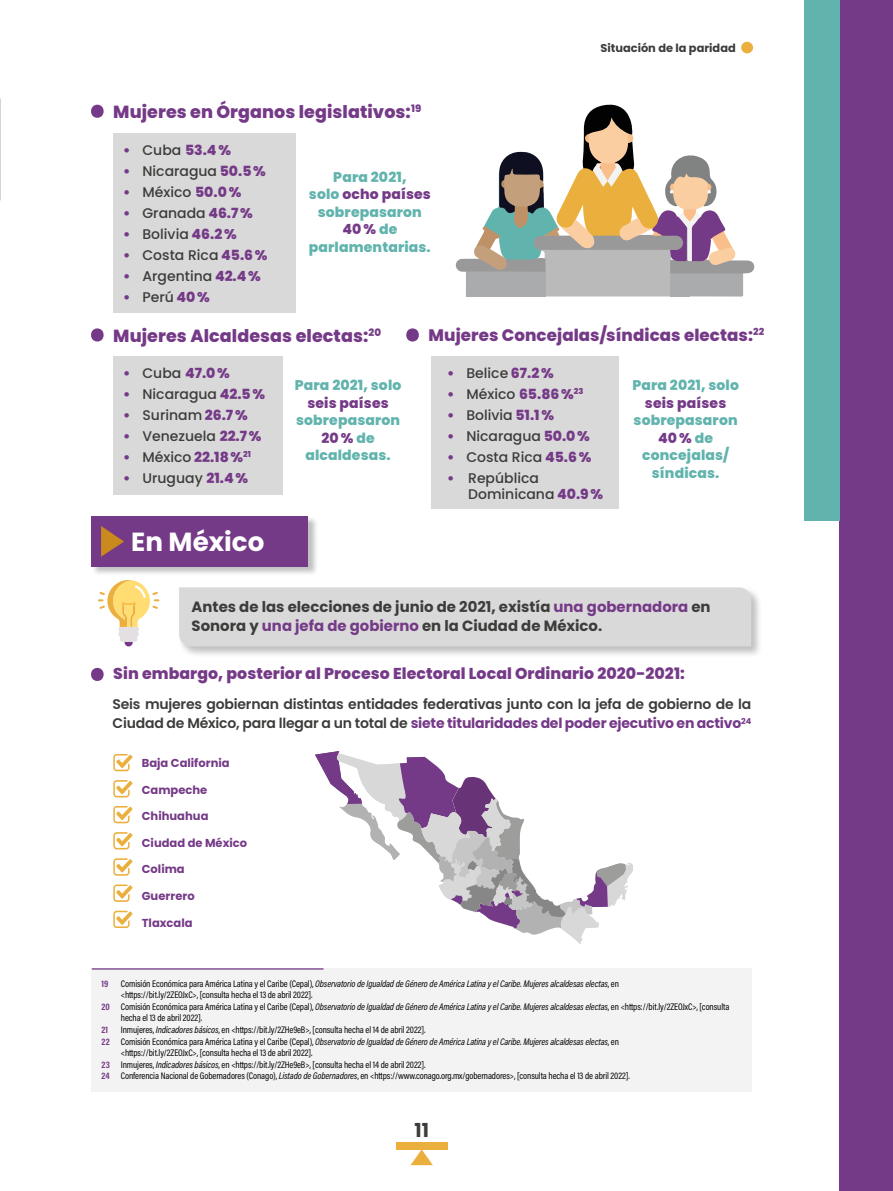
<style>
.page{position:relative;width:893px;height:1191px;background:#fff}
.page>*{position:absolute;margin:0;border:0;box-sizing:border-box;transform-origin:0 0}
.t1{font:700 26.25px "Poppins";color:#fff}
.t2{font:700 19.25px "Poppins";color:#3c3c3b}
.t3{font:800 17.5px "Poppins";letter-spacing:.005em;color:#753a87}
.t4{font:800 16.62px "Poppins";letter-spacing:.005em;color:#753a87}
.t5{font:800 15.75px "Poppins";letter-spacing:.005em;color:#753a87}
.t6{font:700 14.88px/19.2px "Poppins";color:#3c3c3b}
.t7{font:500 14px/15.8px "Poppins";color:#3c3c3b}
.t8{font:600 14px/19.2px "Poppins";letter-spacing:-.015em;color:#3c3c3b}
.t9{font:800 14px/17.5px "Poppins";letter-spacing:.01em;color:#61b3ad;text-align:center}
.t10{font:800 14px "Poppins";letter-spacing:.01em;color:#753a87}
.t11{font:700 11.55px "Poppins";color:#753a87}
.t12{font:700 11.38px "Poppins";color:#3c3c3b}
.t13{font:9.62px "Acumin Pro Cond";letter-spacing:-.01em;color:#000}
.t14{font:italic 9.62px "Acumin Pro Cond";letter-spacing:-.01em;color:#000}
.t15{font:700 9.62px "Acumin Pro Cond";color:#753a87}
.s1{font-weight:500;color:#3c3c3b}
.s2{font-weight:800;color:#753a87}
.s3{color:#753a87}
.s4{font-weight:700;color:#753a87}
.s5{font-style:normal}
.s6{font-style:italic}
.s7{font-weight:700;font-style:normal;color:#753a87}
</style>
<div class="page">
<div style="left:839px;top:0;width:54px;height:1191px;background:#753a87"></div>
<div style="left:804px;top:0;width:35px;height:521px;background:#61b3ad"></div>
<div style="left:93px;top:517px;width:226px;height:59px;background:#000;opacity:.25"></div>
<div style="left:91px;top:516px;width:217px;height:51px;background:#753a87"></div>
<div style="left:113px;top:133px;width:183px;height:180px;background:#d9d9d9"></div>
<div style="left:113px;top:356px;width:170px;height:139px;background:#d9d9d9"></div>
<div style="left:431px;top:356px;width:188px;height:153px;background:#d9d9d9"></div>
<svg style="left:410px;top:1149px;width:23px;height:16px"></svg>
<div style="left:396px;top:1142px;width:51px;height:7px;background:#ebaf3e"></div>
<div style="left:179px;top:587px;width:583px;height:70px;background:#000;opacity:.25"></div>
<div style="left:179px;top:587px;width:572px;height:59px;background:#d9d9d9"></div>
<svg style="left:101px;top:526px;width:23px;height:31px"></svg>
<svg style="left:456px;top:104px;width:298px;height:192px"></svg>
<div style="left:670px;top:281px;width:20px;height:15px;background:#aaabac"></div>
<div style="left:466px;top:272px;width:79px;height:24px;background:#aaabac"></div>
<svg style="left:98px;top:580px;width:61px;height:66px"></svg>
<svg style="left:315px;top:751px;width:318px;height:193px"></svg>
<div style="left:92px;top:968px;width:660px;height:123px;background:#f3f3f3"></div>
<div style="left:741px;top:42px;width:12px;height:11px;background:#ebaf3e;border-radius:50%"></div>
<svg style="left:91px;top:105px;width:13px;height:13px"></svg>
<svg style="left:91px;top:328px;width:13px;height:13px"></svg>
<svg style="left:91px;top:668px;width:13px;height:13px"></svg>
<svg style="left:406px;top:328px;width:13px;height:13px"></svg>
<svg style="left:113px;top:754px;width:19px;height:17px"></svg>
<svg style="left:113px;top:806px;width:19px;height:17px"></svg>
<svg style="left:113px;top:858px;width:19px;height:17px"></svg>
<svg style="left:113px;top:780px;width:19px;height:17px"></svg>
<svg style="left:113px;top:832px;width:19px;height:17px"></svg>
<svg style="left:113px;top:884px;width:19px;height:18px"></svg>
<svg style="left:113px;top:910px;width:19px;height:18px"></svg>
<hr style="left:92px;top:968px;width:231px;height:1px;background:#753a87">
<h3 class="t3" style="left:113px;top:102px;width:309px">Mujeres en Órganos legislativos:<sup>19</sup></h3>
<h3 class="t10" style="left:123px;top:142px;width:109px">• <span class="s1">Cuba</span> 53.4%</h3>
<h3 class="t7" style="left:123px;top:163px;width:144px"><span class="s2">•</span> Nicaragua <span class="s2">50.5%</span></h3>
<h3 class="t10" style="left:123px;top:184px;width:120px">• <span class="s1">México</span> 50.0%</h3>
<h3 class="t7" style="left:123px;top:205px;width:131px"><span class="s2">•</span> Granada <span class="s2">46.7%</span></h3>
<h3 class="t7" style="left:123px;top:226px;width:115px"><span class="s2">•</span> Bolivia <span class="s2">46.2%</span></h3>
<h3 class="t7" style="left:123px;top:247px;width:146px"><span class="s2">•</span> Costa Rica <span class="s2">45.6%</span></h3>
<h3 class="t7" style="left:123px;top:268px;width:139px"><span class="s2">•</span> Argentina <span class="s2">42.4%</span></h3>
<h3 class="t10" style="left:123px;top:289px;width:88px">• <span class="s1">Perú</span> 40%</h3>
<h3 class="t9" style="left:309px;top:168px;width:123px">Para 2021,<br>solo <span class="s3">ocho países </span>sobrepasaron<br><span class="s3">40%</span> de parlamentarias.</h3>
<p class="t12" style="left:600px;top:41px;width:137px">Situación de la paridad</p>
<h3 class="t3" style="left:113px;top:325px;width:269px">Mujeres Alcaldesas electas:<sup>20</sup></h3>
<h3 class="t4" style="left:429px;top:325px;width:337px">Mujeres Concejalas/síndicas electas:<sup>22</sup></h3>
<h3 class="t10" style="left:123px;top:365px;width:108px">• <span class="s1">Cuba</span> 47.0%</h3>
<h3 class="t7" style="left:123px;top:386px;width:143px"><span class="s2">•</span> Nicaragua <span class="s2">42.5%</span></h3>
<h3 class="t7" style="left:123px;top:407px;width:126px"><span class="s2">•</span> Surinam <span class="s2">26.7%</span></h3>
<h3 class="t7" style="left:123px;top:428px;width:140px"><span class="s2">•</span> Venezuela <span class="s2">22.7%</span></h3>
<h3 class="t10" style="left:123px;top:449px;width:129px">• <span class="s1">México</span> 22.18%<sup>21</sup></h3>
<h3 class="t7" style="left:123px;top:470px;width:126px"><span class="s2">•</span> Uruguay <span class="s2">21.4%</span></h3>
<h3 class="t9" style="left:295px;top:377px;width:108px">Para 2021, solo</h3>
<h3 class="t10" style="left:307px;top:395px;width:83px">seis países</h3>
<h3 class="t9" style="left:296px;top:412px;width:106px">sobrepasaron<br><span class="s3">20%</span> de alcaldesas.</h3>
<h3 class="t10" style="left:447px;top:365px;width:108px">• <span class="s1">Belice</span> 67.2%</h3>
<h3 class="t10" style="left:447px;top:386px;width:138px">• <span class="s1">México</span> 65.86%<sup>23</sup></h3>
<h3 class="t7" style="left:447px;top:407px;width:108px"><span class="s2">•</span> Bolivia <span class="s2">51.1%</span></h3>
<h3 class="t7" style="left:447px;top:428px;width:144px"><span class="s2">•</span> Nicaragua <span class="s2">50.0%</span></h3>
<h3 class="t7" style="left:447px;top:449px;width:146px"><span class="s2">•</span> Costa Rica <span class="s2">45.6%</span></h3>
<h3 class="t7" style="left:468px;top:470px;width:137px;text-indent:-21px"><span class="s2">•</span> República<br>Dominicana <span class="s2">40.9%</span></h3>
<h3 class="t9" style="left:632px;top:377px;width:108px">Para 2021, solo</h3>
<h3 class="t10" style="left:645px;top:395px;width:83px">seis países</h3>
<h3 class="t9" style="left:634px;top:412px;width:106px">sobrepasaron<br><span class="s3">40%</span> de concejalas/ síndicas.</h3>
<h1 class="t1" style="left:131px;top:526px;width:135px">En México</h1>
<h3 class="t6" style="left:192px;top:597px;width:520px">Antes de las elecciones de junio de 2021, existía <span class="s3">una gobernadora</span> en<br>Sonora y <span class="s3">una jefa de gobierno</span> en la Ciudad de México.</h3>
<h3 class="t5" style="left:113px;top:664px;width:573px">Sin embargo, posterior al Proceso Electoral Local Ordinario 2020-2021:</h3>
<h3 class="t8" style="left:113px;top:694px;width:640px">Seis mujeres gobiernan distintas entidades federativas junto con la jefa de gobierno de la<br>Ciudad de México, para llegar a un total de <span class="s4">siete titularidades del poder ejecutivo en activo</span><sup>24</sup></h3>
<p class="t11" style="left:142px;top:756px;width:89px">Baja California</p>
<p class="t11" style="left:142px;top:783px;width:67px">Campeche</p>
<p class="t11" style="left:142px;top:809px;width:68px">Chihuahua</p>
<p class="t11" style="left:142px;top:836px;width:107px">Ciudad de México</p>
<p class="t11" style="left:142px;top:862px;width:44px">Colima</p>
<p class="t11" style="left:142px;top:889px;width:54px">Guerrero</p>
<p class="t11" style="left:142px;top:915px;width:52px">Tlaxcala</p>
<p class="t15" style="left:102px;top:977px;width:8px">19</p>
<p class="t14" style="left:121px;top:977px;width:500px"><span class="s5">Comisión Económica para América Latina y el Caribe (Cepal),</span> Observatorio de Igualdad de Género de América Latina y el Caribe. Mujeres alcaldesas electas<span class="s5">, en</span></p>
<p class="t13" style="left:121px;top:988px;width:193px">&lt;https://bit.ly/2ZEOJxC&gt;, [consulta hecha el 13 de abril 2022].</p>
<p class="t13" style="left:102px;top:1000px;width:629px"><span class="s4">20</span> Comisión Económica para América Latina y el Caribe (Cepal), <span class="s6">Observatorio de Igualdad de Género de América Latina y el Caribe. Mujeres alcaldesas electas</span>, en &lt;https://bit.ly/2ZEOJxC&gt;, [consulta</p>
<p class="t13" style="left:121px;top:1012px;width:83px">hecha el 13 de abril 2022].</p>
<p class="t15" style="left:102px;top:1023px;width:8px">21</p>
<p class="t13" style="left:121px;top:1023px;width:306px">Inmujeres, <span class="s6">Indicadores básicos</span>, en &lt;https://bit.ly/2ZHe9eB&gt;, [consulta hecha el 14 de abril 2022].</p>
<p class="t14" style="left:102px;top:1035px;width:519px"><span class="s7">22</span> <span class="s5">Comisión Económica para América Latina y el Caribe (Cepal),</span> Observatorio de Igualdad de Género de América Latina y el Caribe. Mujeres alcaldesas electas<span class="s5">, en</span></p>
<p class="t13" style="left:121px;top:1046px;width:193px">&lt;https://bit.ly/2ZEOJxC&gt;, [consulta hecha el 13 de abril 2022].</p>
<p class="t13" style="left:102px;top:1058px;width:325px"><span class="s4">23</span> Inmujeres, <span class="s6">Indicadores básicos</span>, en &lt;https://bit.ly/2ZHe9eB&gt;, [consulta hecha el 14 de abril 2022].</p>
<p class="t13" style="left:102px;top:1069px;width:530px"><span class="s4">24</span> Conferencia Nacional de Gobernadores (Conago), <span class="s6">Listado de Gobernadores</span>, en &lt;https://www.conago.org.mx/gobernadores&gt;, [consulta hecha el 13 de abril 2022].</p>
<h2 class="t2" style="left:414px;top:1118px;width:16px">11</h2>
</div>
